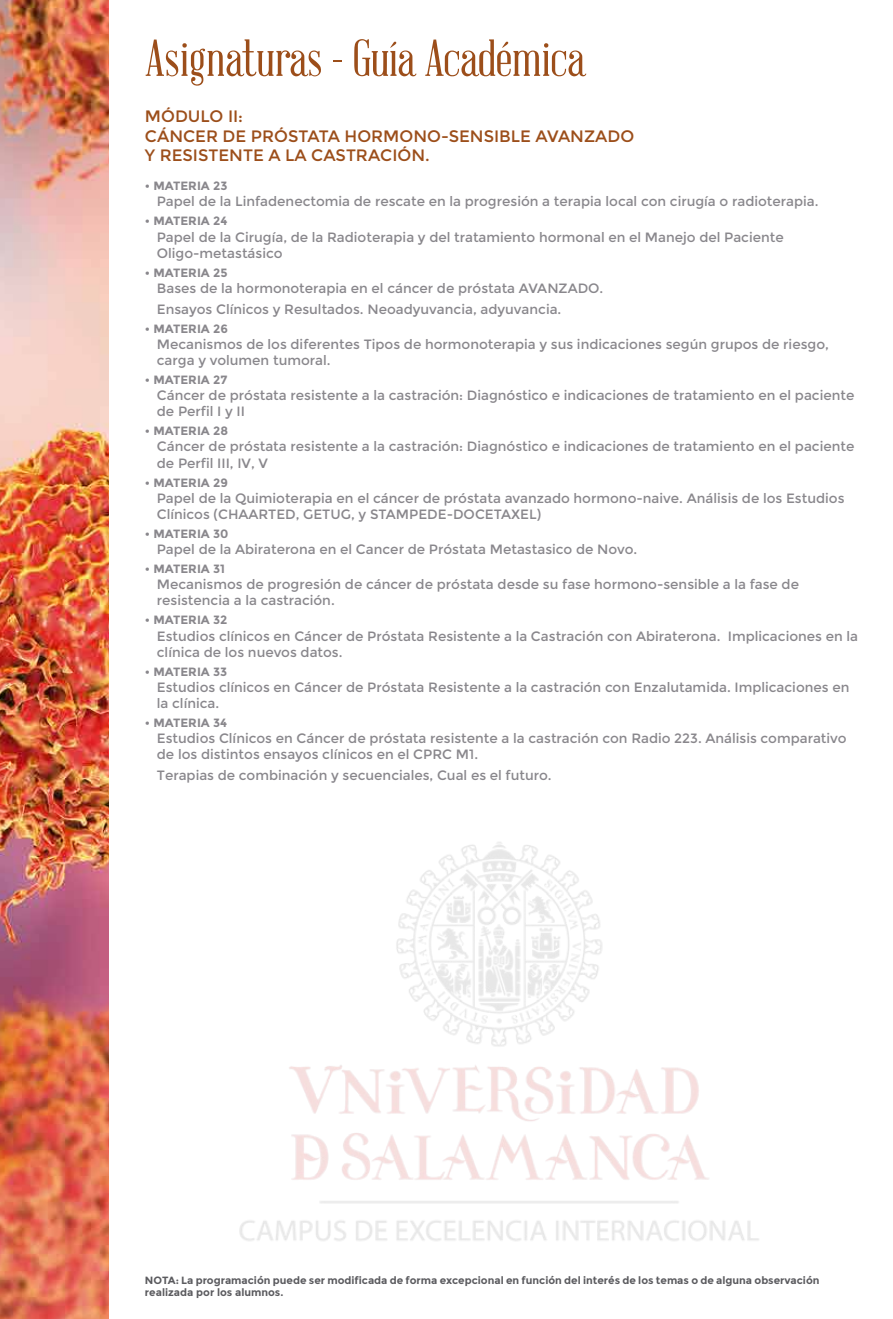
<style>
.page{position:relative;width:893px;height:1319px;background:#fff}
.page>*{position:absolute;margin:0;border:0;box-sizing:border-box;transform-origin:0 0}
.t1{font:51px "Abraham Lincoln";color:#9c4e1a}
.t2{font:16.5px/19.8px "Montserrat";color:#9c4e1a}
.t3{font:13.5px/16.2px "Montserrat";color:#89878c}
.t4{font:700 12px "Montserrat";color:#89878c}
.t5{font:700 10.5px/12.6px "Montserrat";color:#5b5b5f}
</style>
<div class="page">
<img style="left:239px;top:842px;width:520px;height:399px">
<img style="left:0;top:0;width:108px;height:1318px">
<h1 class="t1" style="left:145px;top:32px;width:442px">Asignaturas - Guía Académica</h1>
<p class="t2" style="left:145px;top:106px;width:491px">MÓDULO II:<br>CÁNCER DE PRÓSTATA HORMONO-SENSIBLE AVANZADO<br>Y RESISTENTE A LA CASTRACIÓN.</p>
<p class="t4" style="left:145px;top:179px;width:84px">• MATERIA 23</p>
<p class="t3" style="left:157px;top:194px;width:663px">Papel de la Linfadenectomia de rescate en la progresión a terapia local con cirugía o radioterapia.</p>
<p class="t4" style="left:145px;top:214px;width:84px">• MATERIA 24</p>
<p class="t3" style="left:157px;top:229px;width:628px">Papel de la Cirugía, de la Radioterapia y del tratamiento hormonal en el Manejo del Paciente<br>Oligo-metastásico</p>
<p class="t4" style="left:145px;top:265px;width:84px">• MATERIA 25</p>
<p class="t3" style="left:157px;top:278px;width:448px;line-height:20.7px">Bases de la hormonoterapia en el cáncer de próstata AVANZADO.<br>Ensayos Clínicos y Resultados. Neoadyuvancia, adyuvancia.</p>
<p class="t4" style="left:145px;top:321px;width:84px">• MATERIA 26</p>
<p class="t3" style="left:157px;top:336px;width:674px">Mecanismos de los diferentes Tipos de hormonoterapia y sus indicaciones según grupos de riesgo, carga y volumen tumoral.</p>
<p class="t4" style="left:145px;top:372px;width:84px">• MATERIA 27</p>
<p class="t3" style="left:157px;top:387px;width:699px">Cáncer de próstata resistente a la castración: Diagnóstico e indicaciones de tratamiento en el paciente de Perfil I y II</p>
<p class="t4" style="left:145px;top:424px;width:85px">• MATERIA 28</p>
<p class="t3" style="left:157px;top:438px;width:699px">Cáncer de próstata resistente a la castración: Diagnóstico e indicaciones de tratamiento en el paciente de Perfil III, IV, V</p>
<p class="t4" style="left:145px;top:475px;width:84px">• MATERIA 29</p>
<p class="t3" style="left:157px;top:490px;width:689px">Papel de la Quimioterapia en el cáncer de próstata avanzado hormono-naive. Análisis de los Estudios<br>Clínicos (CHAARTED, GETUG, y STAMPEDE-DOCETAXEL)</p>
<p class="t4" style="left:145px;top:526px;width:85px">• MATERIA 30</p>
<p class="t3" style="left:157px;top:541px;width:482px">Papel de la Abiraterona en el Cancer de Próstata Metastasico de Novo.</p>
<p class="t4" style="left:145px;top:561px;width:82px">• MATERIA 31</p>
<p class="t3" style="left:157px;top:576px;width:644px">Mecanismos de progresión de cáncer de próstata desde su fase hormono-sensible a la fase de resistencia a la castración.</p>
<p class="t4" style="left:145px;top:613px;width:84px">• MATERIA 32</p>
<p class="t3" style="left:157px;top:627px;width:703px">Estudios clínicos en Cáncer de Próstata Resistente a la Castración con Abiraterona. Implicaciones en la clínica de los nuevos datos.</p>
<p class="t4" style="left:145px;top:664px;width:84px">• MATERIA 33</p>
<p class="t3" style="left:157px;top:679px;width:694px">Estudios clínicos en Cáncer de Próstata Resistente a la castración con Enzalutamida. Implicaciones en la clínica.</p>
<p class="t4" style="left:145px;top:715px;width:84px">• MATERIA 34</p>
<p class="t3" style="left:157px;top:730px;width:691px">Estudios Clínicos en Cáncer de próstata resistente a la castración con Radio 223. Análisis comparativo de los distintos ensayos clínicos en el CPRC M1.</p>
<p class="t3" style="left:157px;top:767px;width:396px">Terapias de combinación y secuenciales, Cual es el futuro.</p>
<p class="t5" style="left:145px;top:1273px;width:676px">NOTA: La programación puede ser modificada de forma excepcional en función del interés de los temas o de alguna observación realizada por los alumnos.</p>
</div>
